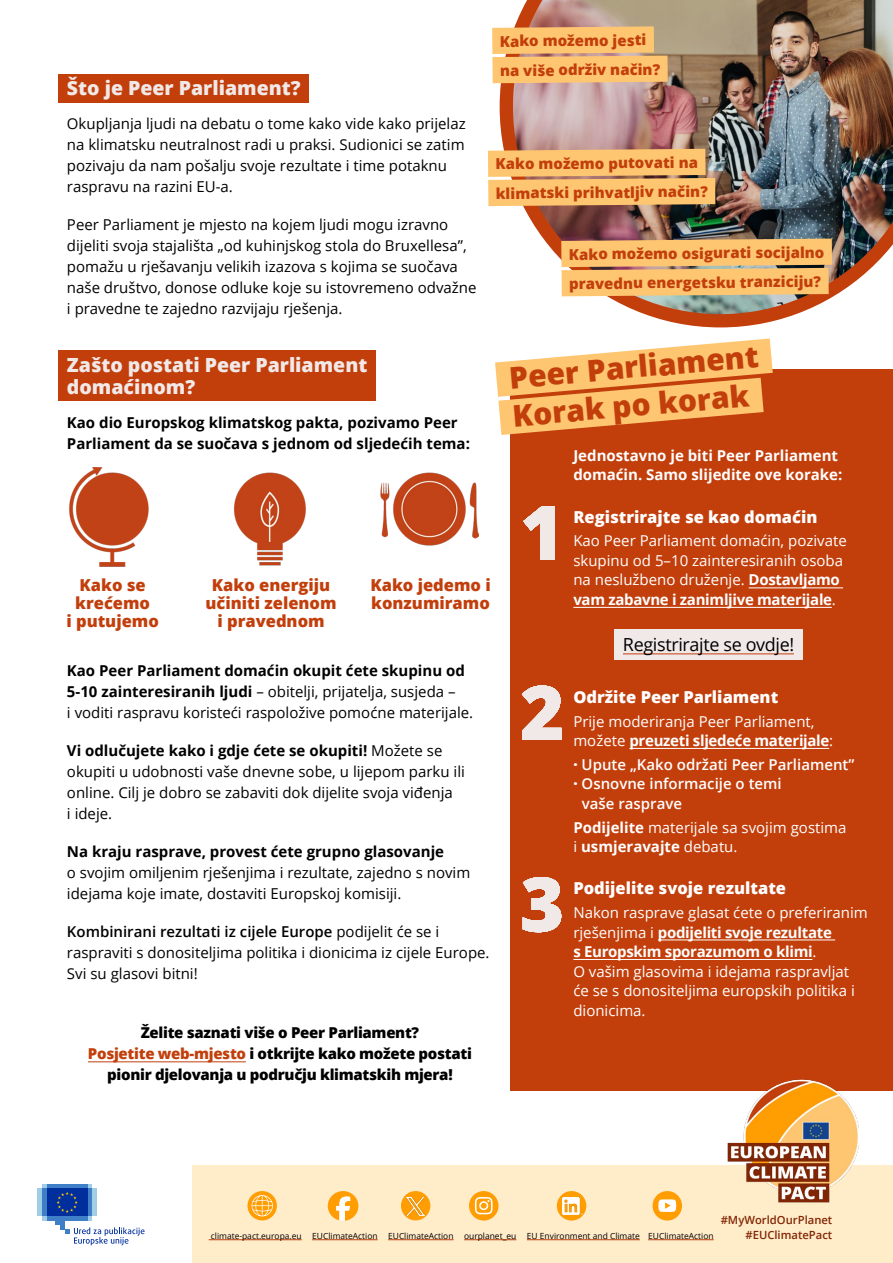
<style>
.page{position:relative;width:893px;height:1263px;background:#fff}
.page>*{position:absolute;margin:0;border:0;box-sizing:border-box;transform-origin:0 0}
.CHIFFRE{font:800 75px "Open Sans";color:#f1e9e8}
.P2H0{font:800 30px "Open Sans";color:#c23f0c}
.P2H1{font:800 19.5px/22.5px "Open Sans";color:#f1e9e8}
.EReg{font:18px "Open Sans";letter-spacing:-.02em;color:#000}
.L1{font:800 16.5px/18px "Open Sans";color:#c23f0c;text-align:center}
.EH1{font:800 16.5px "Open Sans";color:#fff}
.P2T1{font:15px/21px "Open Sans";color:#000}
.ET1{font:15px/19.5px "Open Sans";color:#fff}
.C1{font:800 15px "Open Sans";color:#c23f0c}
.VISIT{font:800 15px/21px "Open Sans";letter-spacing:-.02em;color:#000;text-align:center}
.P2T1-2{font:700 15px/21px "Open Sans";color:#000}
.Ebul{font:600 15px/19.5px "Open Sans";color:#fff}
.ET1-2{font:700 15px/19.5px "Open Sans";color:#fff}
.t1{font:600 11.25px "Open Sans";color:#812604}
.t2{font:8.4px "Open Sans";color:#000}
.s1{font-weight:700}
.s2{font-weight:800}
.s3{font-weight:600}
.s4{color:#c23f0c}
</style>
<div class="page">
<img style="left:500px;top:0;width:393px;height:327px">
<div style="left:510px;top:369px;width:383px;height:722px;background:#c23f0c"></div>
<div style="left:193px;top:1165px;width:700px;height:98px;background:#ffecc9"></div>
<img style="left:727px;top:1079px;width:132px;height:124px">
<div style="left:469px;top:1191px;width:29px;height:29px;background:#ff9d02;border-radius:50%"></div>
<div style="left:557px;top:1191px;width:29px;height:29px;background:#ff9d02;border-radius:50%"></div>
<div style="left:652px;top:1191px;width:30px;height:29px;background:#ff9d02;border-radius:50%"></div>
<svg style="left:658px;top:1199px;width:18px;height:13px"></svg>
<div style="left:401px;top:1191px;width:29px;height:29px;background:#ff9d02;border-radius:50%"></div>
<img style="left:407px;top:1197px;width:17px;height:18px">
<svg style="left:247px;top:1191px;width:30px;height:29px"></svg>
<svg style="left:252px;top:1195px;width:21px;height:21px"></svg>
<svg style="left:328px;top:1191px;width:30px;height:30px"></svg>
<svg style="left:475px;top:1197px;width:18px;height:17px"></svg>
<img style="left:562px;top:1197px;width:21px;height:18px">
<hr style="left:42px;top:1216px;width:50px;height:4px;background:#a1cde7">
<div style="left:42px;top:1184px;width:50px;height:5px;background:#a1cde7"></div>
<div style="left:47px;top:1184px;width:41px;height:5px;background:#3f7fc7"></div>
<hr style="left:47px;top:1216px;width:41px;height:4px;background:#3f7fc7">
<hr style="left:88px;top:1189px;width:4px;height:27px;background:#3f7fc7">
<div style="left:92px;top:1189px;width:5px;height:27px;background:#a1cde7"></div>
<div style="left:42px;top:1189px;width:5px;height:27px;background:#3f7fc7"></div>
<hr style="left:38px;top:1189px;width:4px;height:27px;background:#a1cde7">
<div style="left:56px;top:1216px;width:9px;height:9px;background:#3f7fc7"></div>
<div style="left:60px;top:1216px;width:5px;height:13px;background:#3f7fc7"></div>
<div style="left:47px;top:1189px;width:41px;height:27px;background:#002f9d"></div>
<svg style="left:57px;top:1192px;width:21px;height:21px"></svg>
<svg style="left:65px;top:1227px;width:80px;height:18px"></svg>
<div style="left:58px;top:74px;width:251px;height:28px;background:#c23f0c"></div>
<div style="left:58px;top:350px;width:318px;height:51px;background:#c23f0c"></div>
<hr style="left:88px;top:1061px;width:158px;height:1px;background:#c23f0c">
<svg style="left:492px;top:26px;width:176px;height:57px;background:#f6c075"></svg>
<svg style="left:488px;top:149px;width:227px;height:57px;background:#f4bd71"></svg>
<svg style="left:561px;top:239px;width:271px;height:57px;background:#f4be71"></svg>
<svg style="left:495px;top:338px;width:278px;height:97px"></svg>
<hr style="left:749px;top:588px;width:94px;height:1px;background:#fff">
<hr style="left:573px;top:607px;width:259px;height:1px;background:#fff">
<div style="left:614px;top:629px;width:189px;height:31px;background:#f1e9e8"></div>
<hr style="left:623px;top:654px;width:171px;height:1px;background:#c23f0c">
<hr style="left:629px;top:748px;width:200px;height:1px;background:#fff">
<hr style="left:658px;top:940px;width:177px;height:1px;background:#fff">
<hr style="left:573px;top:959px;width:239px;height:1px;background:#fff">
<img style="left:69px;top:468px;width:80px;height:99px">
<img style="left:234px;top:472px;width:72px;height:94px">
<img style="left:381px;top:472px;width:97px;height:74px">
<hr style="left:209px;top:1239px;width:93px;height:1px;background:#c23f0c">
<hr style="left:312px;top:1239px;width:66px;height:1px;background:#c23f0c">
<hr style="left:388px;top:1239px;width:66px;height:1px;background:#c23f0c">
<hr style="left:464px;top:1239px;width:52px;height:1px;background:#c23f0c">
<hr style="left:527px;top:1239px;width:113px;height:1px;background:#c23f0c">
<hr style="left:648px;top:1239px;width:66px;height:1px;background:#c23f0c">
<p class="C1" style="left:499px;top:30px;width:148px;rotate:-1deg">Kako možemo jesti</p>
<p class="C1" style="left:500px;top:60px;width:162px;rotate:-1deg">na više održiv način?</p>
<p class="P2H1" style="left:67px;top:76px;width:235px">Što je Peer Parliament?</p>
<p class="P2T1" style="left:67px;top:113px;width:400px">Okupljanja ljudi na debatu o tome kako vide kako prijelaz na klimatsku neutralnost radi u praksi. Sudionici se zatim pozivaju da nam pošalju svoje rezultate i time potaknu raspravu na razini EU‑a.</p>
<p class="P2T1" style="left:67px;top:214px;width:411px">Peer Parliament je mjesto na kojem ljudi mogu izravno dijeliti svoja stajališta „od kuhinjskog stola do Bruxellesa”, pomažu u rješavanju velikih izazova s kojima se suočava naše društvo, donose odluke koje su istovremeno odvažne i pravedne te zajedno razvijaju rješenja.</p>
<p class="P2H1" style="left:67px;top:352px;width:302px">Zašto postati Peer Parliament domaćinom?</p>
<p class="P2T1-2" style="left:67px;top:412px;width:404px">Kao dio Europskog klimatskog pakta, pozivamo Peer<br>Parliament da se suočava s jednom od sljedećih tema:</p>
<p class="C1" style="left:495px;top:154px;width:204px;rotate:-1deg">Kako možemo putovati na</p>
<p class="C1" style="left:495px;top:183px;width:214px;rotate:-1deg">klimatski prihvatljiv način?</p>
<p class="C1" style="left:569px;top:244px;width:257px;rotate:-1deg">Kako možemo osigurati socijalno</p>
<p class="C1" style="left:569px;top:273px;width:254px;rotate:-1deg">pravednu energetsku tranziciju?</p>
<p class="P2H0" style="left:507px;top:355px;width:252px;rotate:-5deg">Peer Parliament</p>
<p class="P2H0" style="left:511px;top:393px;width:239px;rotate:-5deg">Korak po korak</p>
<p class="ET1-2" style="left:573px;top:445px;width:270px">Jednostavno je biti Peer Parliament domaćin. Samo slijedite ove korake:</p>
<p class="EH1" style="left:573px;top:504px;width:246px">Registrirajte se kao domaćin</p>
<p class="ET1" style="left:573px;top:531px;width:275px">Kao Peer Parliament domaćin, pozivate skupinu od 5–10 zainteresiranih osoba na neslužbeno druženje. <span class="s1">Dostavljamo vam zabavne i zanimljive materijale</span>.</p>
<p class="EReg" style="left:623px;top:633px;width:173px">Registrirajte se ovdje!</p>
<p class="EH1" style="left:573px;top:684px;width:206px">Održite Peer Parliament</p>
<p class="ET1" style="left:573px;top:711px;width:261px">Prije moderiranja Peer Parliament, možete <span class="s1">preuzeti sljedeće materijale</span>:</p>
<p class="Ebul" style="left:573px;top:754px;width:283px"><span class="s2">·</span> Upute „Kako održati Peer Parliament”</p>
<p class="Ebul" style="left:582px;top:774px;width:201px;text-indent:-9px"><span class="s2">·</span> Osnovne informacije o temi vaše rasprave</p>
<p class="ET1" style="left:573px;top:817px;width:275px"><span class="s1">Podijelite</span> materijale sa svojim gostima i <span class="s1">usmjeravajte</span> debatu.</p>
<p class="EH1" style="left:573px;top:876px;width:214px">Podijelite svoje rezultate</p>
<p class="ET1" style="left:573px;top:902px;width:296px">Nakon rasprave glasat ćete o preferiranim rješenjima i <span class="s1">podijeliti svoje rezultate<br>s Europskim sporazumom o klimi</span>.<br>O vašim glasovima i idejama raspravljat će se s donositeljima europskih politika i dionicima.</p>
<p class="CHIFFRE" style="left:520px;top:475px;width:45px">1</p>
<p class="L1" style="left:66px;top:575px;width:94px">Kako se krećemo<br>i putujemo</p>
<p class="L1" style="left:205px;top:575px;width:133px">Kako energiju učiniti zelenom i pravednom</p>
<p class="L1" style="left:370px;top:575px;width:122px;text-align:left">Kako jedemo i konzumiramo</p>
<p class="P2T1" style="left:67px;top:660px;width:408px"><span class="s1">Kao Peer Parliament domaćin okupit ćete skupinu od<br>5-10 zainteresiranih ljudi</span> – obitelji, prijatelja, susjeda –<br>i voditi raspravu koristeći raspoložive pomoćne materijale.</p>
<p class="P2T1" style="left:67px;top:740px;width:399px"><span class="s1">Vi odlučujete kako i gdje ćete se okupiti!</span> Možete se okupiti u udobnosti vaše dnevne sobe, u lijepom parku ili online. Cilj je dobro se zabaviti dok dijelite svoja viđenja<br>i ideje.</p>
<p class="P2T1" style="left:67px;top:841px;width:405px"><span class="s1">Na kraju rasprave, provest ćete grupno glasovanje<br></span>o svojim omiljenim rješenjima i rezultate, zajedno s novim idejama koje imate, dostaviti Europskoj komisiji.</p>
<p class="P2T1" style="left:67px;top:921px;width:424px"><span class="s3">Kombinirani rezultati iz cijele Europe</span> podijelit će se i raspraviti s donositeljima politika i dionicima iz cijele Europe.<br>Svi su glasovi bitni!</p>
<p class="CHIFFRE" style="left:520px;top:655px;width:45px">2</p>
<p class="CHIFFRE" style="left:520px;top:847px;width:45px">3</p>
<p class="VISIT" style="left:88px;top:1022px;width:386px">Želite saznati više o Peer Parliament?<br><span class="s4">Posjetite web‑mjesto</span> i otkrijte kako možete postati pionir djelovanja u području klimatskih mjera!</p>
<p class="t1" style="left:721px;top:1212px;width:113px">#MyWorldOurPlanet</p>
<p class="t1" style="left:745px;top:1227px;width:88px">#EUClimatePact</p>
<p class="t2" style="left:211px;top:1230px;width:504px">climate-pact.europa.eu EUClimateAction EUClimateAction ourplanet_eu EU Environment and Climate EUClimateAction</p>
</div>
